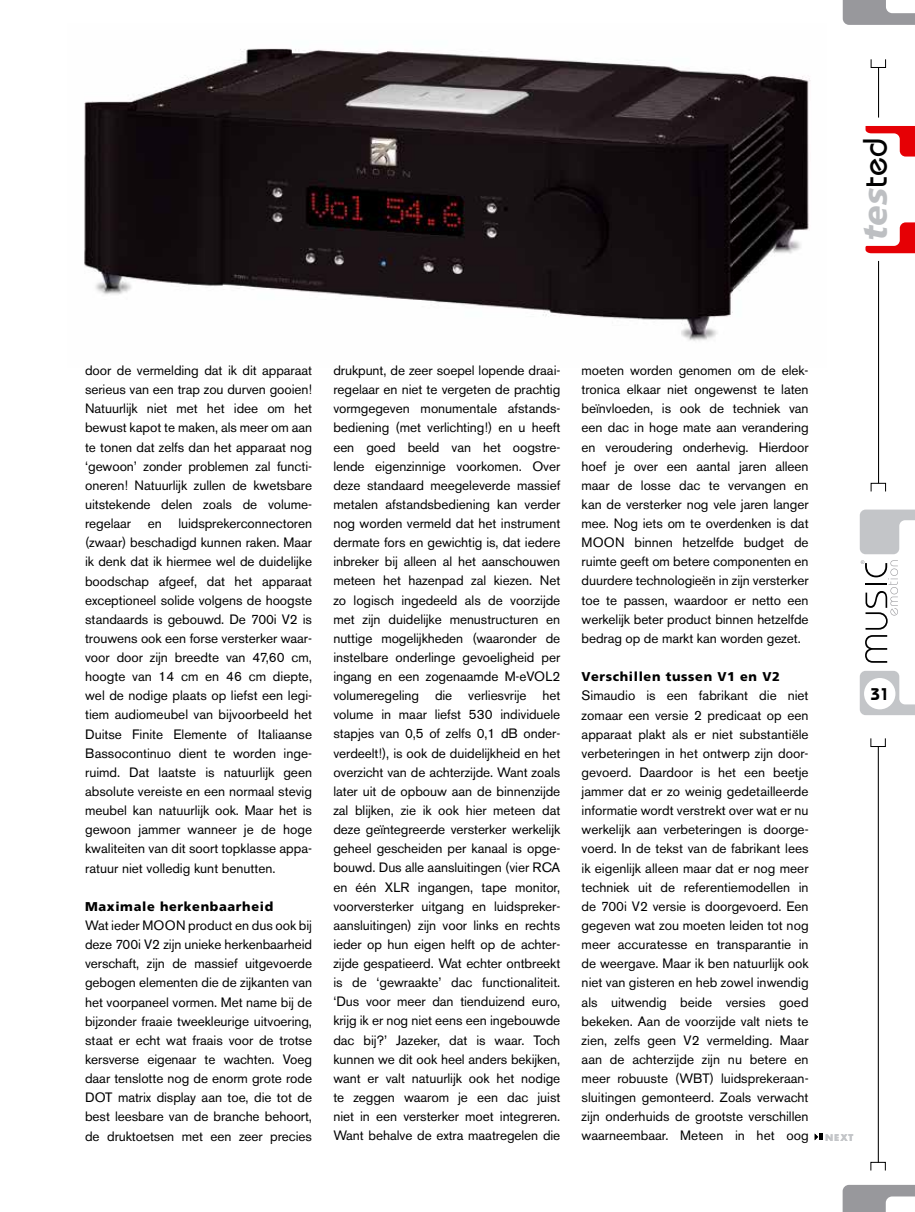
<style>
.page{position:relative;width:915px;height:1212px;background:#fff}
.page>*{position:absolute;margin:0;border:0;box-sizing:border-box;transform-origin:0 0}
.t1{font:italic 900 33.9px "Frutiger";color:#bdbfc2}
.t2{font:600 16.95px "Bauhaus";color:#000}
.t3{font:13.5px/19.2px "Akzidenz Grotesk BE";letter-spacing:-.005em;color:#000;text-align:justify}
.t4{font:900 12.75px "Frutiger";letter-spacing:.05em;color:#000}
.t5{font:700 9px "Futura";color:#c3c5c8}
.s1{font-family:"Bauhaus";font-weight:500;font-style:normal;color:#000}
</style>
<div class="page">
<img style="left:84px;top:48px;width:727px;height:293px">
<svg style="left:814px;top:1133px;width:9px;height:7px"></svg>
<svg style="left:859px;top:510px;width:55px;height:44px"></svg>
<svg style="left:859px;top:671px;width:55px;height:44px"></svg>
<svg style="left:842px;top:0;width:72px;height:25px"></svg>
<svg style="left:842px;top:1185px;width:72px;height:27px"></svg>
<div style="left:870px;top:59px;width:15px;height:9px;border:1px solid #000"></div>
<div style="left:870px;top:483px;width:15px;height:9px;border:1px solid #000"></div>
<div style="left:863px;top:678px;width:32px;height:31px;background:#fff;border-radius:50%"></div>
<hr style="left:877px;top:261px;width:1px;height:222px;background:#000">
<svg style="left:865px;top:222px;width:49px;height:31px"></svg>
<svg style="left:865px;top:126px;width:49px;height:31px"></svg>
<hr style="left:877px;top:67px;width:1px;height:51px;background:#000">
<hr style="left:877px;top:746px;width:1px;height:416px;background:#000">
<div style="left:870px;top:738px;width:15px;height:9px;border:1px solid #000"></div>
<div style="left:870px;top:1162px;width:15px;height:9px;border:1px solid #000"></div>
<svg style="left:860px;top:560px;width:37px;height:103px"></svg>
<h1 class="t1" style="left:854px;top:241px;width:104px;rotate:-90deg">tes<span class="s1">ted</span></h1>
<p class="t3" style="left:85px;top:361px;width:228px">door de vermelding dat ik dit apparaat serieus van een trap zou durven gooien!<br>Natuurlijk niet met het idee om het bewust kapot te maken, als meer om aan te tonen dat zelfs dan het apparaat nog ‘gewoon’ zonder problemen zal functi&shy;oneren! Natuurlijk zullen de kwetsbare uitstekende delen zoals de volume&shy;regelaar en luidsprekerconnectoren (zwaar) beschadigd kunnen raken. Maar ik denk dat ik hiermee wel de duidelijke boodschap afgeef, dat het apparaat exceptioneel solide volgens de hoogste standaards is gebouwd. De 700i V2 is trouwens ook een forse versterker waar&shy;voor door zijn breedte van 47,60 cm, hoogte van 14 cm en 46 cm diepte, wel de nodige plaats op liefst een legi&shy;tiem audiomeubel van bijvoorbeeld het Duitse Finite Elemente of Italiaanse Bassocontinuo dient te worden inge&shy;ruimd. Dat laatste is natuurlijk geen absolute vereiste en een normaal stevig meubel kan natuurlijk ook. Maar het is gewoon jammer wanneer je de hoge kwaliteiten van dit soort topklasse appa&shy;ratuur niet volledig kunt benutten.</p>
<p class="t4" style="left:85px;top:899px;width:189px">Maximale herkenbaarheid</p>
<p class="t3" style="left:85px;top:916px;width:228px">Wat ieder MOON product en dus ook bij deze 700i V2 zijn unieke herkenbaarheid verschaft, zijn de massief uitgevoerde gebogen elementen die de zijkanten van het voorpaneel vormen. Met name bij de bijzonder fraaie tweekleurige uitvoering, staat er echt wat fraais voor de trotse kersverse eigenaar te wachten. Voeg daar tenslotte nog de enorm grote rode DOT matrix display aan toe, die tot de best leesbare van de branche behoort, de druktoetsen met een zeer precies</p>
<p class="t3" style="left:333px;top:361px;width:228px">drukpunt, de zeer soepel lopende draai&shy;regelaar en niet te vergeten de prachtig vormgegeven monumentale afstands&shy;bediening (met verlichting!) en u heeft een goed beeld van het oogstre&shy;lende eigenzinnige voorkomen. Over deze standaard meegeleverde massief metalen afstandsbediening kan verder nog worden vermeld dat het instrument dermate fors en gewichtig is, dat iedere inbreker bij alleen al het aanschouwen meteen het hazenpad zal kiezen. Net zo logisch ingedeeld als de voorzijde met zijn duidelijke menustructuren en nuttige mogelijkheden (waaronder de instelbare onderlinge gevoeligheid per ingang en een zogenaamde M-eVOL2 volumeregeling die verliesvrije het volume in maar liefst 530 individuele stapjes van 0,5 of zelfs 0,1 dB onder&shy;verdeelt!), is ook de duidelijkheid en het overzicht van de achterzijde. Want zoals later uit de opbouw aan de binnenzijde zal blijken, zie ik ook hier meteen dat deze geïntegreerde versterker werkelijk geheel gescheiden per kanaal is opge&shy;bouwd. Dus alle aansluitingen (vier RCA en één XLR ingangen, tape monitor, voorversterker uitgang en luidspreker&shy;aansluitingen) zijn voor links en rechts ieder op hun eigen helft op de achter&shy;zijde gespatieerd. Wat echter ontbreekt is de ‘gewraakte’ dac functionaliteit. ‘Dus voor meer dan tienduizend euro, krijg ik er nog niet eens een ingebouwde dac bij?’ Jazeker, dat is waar. Toch kunnen we dit ook heel anders bekijken, want er valt natuurlijk ook het nodige te zeggen waarom je een dac juist niet in een versterker moet integreren.<br>Want behalve de extra maatregelen die</p>
<p class="t3" style="left:581px;top:361px;width:228px">moeten worden genomen om de elek&shy;tronica elkaar niet ongewenst te laten beïnvloeden, is ook de techniek van een dac in hoge mate aan verandering en veroudering onderhevig. Hierdoor hoef je over een aantal jaren alleen maar de losse dac te vervangen en kan de versterker nog vele jaren langer mee. Nog iets om te overdenken is dat MOON binnen hetzelfde budget de ruimte geeft om betere componenten en duurdere technologieën in zijn versterker toe te passen, waardoor er netto een werkelijk beter product binnen hetzelfde bedrag op de markt kan worden gezet.</p>
<p class="t4" style="left:581px;top:669px;width:200px">Verschillen tussen V1 en V2</p>
<p class="t3" style="left:581px;top:686px;width:228px">Simaudio is een fabrikant die niet zomaar een versie 2 predicaat op een apparaat plakt als er niet substantiële verbeteringen in het ontwerp zijn door&shy;gevoerd. Daardoor is het een beetje jammer dat er zo weinig gedetailleerde informatie wordt verstrekt over wat er nu werkelijk aan verbeteringen is doorge&shy;voerd. In de tekst van de fabrikant lees ik eigenlijk alleen maar dat er nog meer techniek uit de referentiemodellen in de 700i V2 versie is doorgevoerd. Een gegeven wat zou moeten leiden tot nog meer accuratesse en transparantie in de weergave. Maar ik ben natuurlijk ook niet van gisteren en heb zowel inwendig als uitwendig beide versies goed bekeken. Aan de voorzijde valt niets te zien, zelfs geen V2 vermelding. Maar aan de achterzijde zijn nu betere en meer robuuste (WBT) luidsprekeraan&shy;sluitingen gemonteerd. Zoals verwacht zijn onderhuids de grootste verschillen waarneembaar. Meteen in het oog</p>
<p class="t5" style="left:824px;top:1130px;width:30px">NEXT</p>
<p class="t2" style="left:870px;top:684px;width:20px">31</p>
</div>
